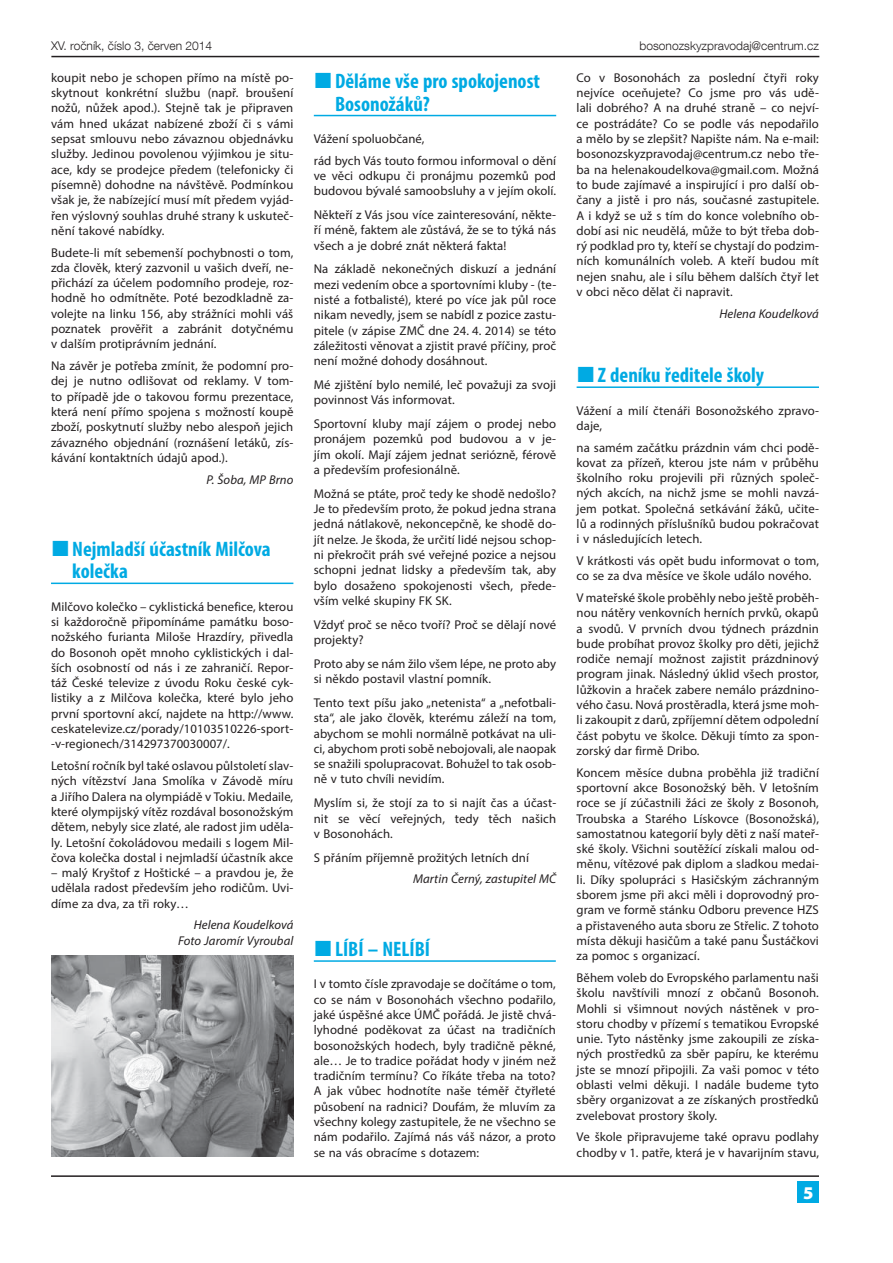
<style>
.page{position:relative;width:893px;height:1263px;background:#fff}
.page>*{position:absolute;margin:0;border:0;box-sizing:border-box;transform-origin:0 0}
.t1{font:700 condensed 21px/22.5px "Myriad Pro";color:#00aae3}
.t2{font:900 18px "Myriad Pro";color:#fff}
.t3{font:12.75px/15.3px "Myriad Pro";letter-spacing:.005em;color:#231f20;text-align:justify}
.t4{font:italic 12.75px/15.3px "Myriad Pro";letter-spacing:.005em;color:#231f20;text-align:right}
.t5{font:300 12px "Helvetica Neue LT Com";color:#231f20}
</style>
<div class="page">
<hr style="left:51px;top:56px;width:768px;height:1px;background:#231f20">
<hr style="left:51px;top:1175px;width:768px;height:2px;background:#231f20">
<div style="left:798px;top:1181px;width:21px;height:21px;background:#00aae3"></div>
<hr style="left:314px;top:115px;width:242px;height:1px;background:#00aae3">
<hr style="left:314px;top:960px;width:242px;height:2px;background:#00aae3">
<hr style="left:577px;top:386px;width:242px;height:2px;background:#00aae3">
<hr style="left:51px;top:583px;width:242px;height:1px;background:#00aae3">
<img style="left:51px;top:956px;width:242px;height:200px">
<p class="t5" style="left:51px;top:42px;width:163px">XV. ročník, číslo 3, červen 2014</p>
<p class="t5" style="left:640px;top:42px;width:181px">bosonozskyzpravodaj@centrum.cz</p>
<p class="t3" style="left:51px;top:71px;width:244px">koupit nebo je schopen přímo na místě po&shy;skytnout konkrétní službu (např. broušení nožů, nůžek apod.). Stejně tak je připraven vám hned ukázat nabízené zboží či s vámi sepsat smlouvu nebo závaznou objednávku služby. Jedinou povolenou výjimkou je situ&shy;ace, kdy se prodejce předem (telefonicky či písemně) dohodne na návštěvě. Podmínkou však je, že nabízející musí mít předem vyjád&shy;řen výslovný souhlas druhé strany k uskuteč&shy;nění takové nabídky.</p>
<p class="t3" style="left:51px;top:246px;width:244px">Budete-li mít sebemenší pochybnosti o tom, zda člověk, který zazvonil u vašich dveří, ne&shy;přichází za účelem podomního prodeje, roz&shy;hodně ho odmítněte. Poté bezodkladně za&shy;volejte na linku 156, aby strážníci mohli váš poznatek prověřit a zabránit dotyčnému v dalším protiprávním jednání.</p>
<p class="t3" style="left:51px;top:359px;width:244px">Na závěr je potřeba zmínit, že podomní pro&shy;dej je nutno odlišovat od reklamy. V tom&shy;to případě jde o takovou formu prezentace, která není přímo spojena s možností koupě zboží, poskytnutí služby nebo alespoň jejich závazného objednání (roznášení letáků, zís&shy;kávání kontaktních údajů apod.).</p>
<p class="t4" style="left:207px;top:473px;width:88px">P. Šoba, MP Brno</p>
<h1 class="t1" style="left:72px;top:540px;width:200px">Nejmladší účastník Milčova kolečka</h1>
<p class="t3" style="left:51px;top:600px;width:244px">Milčovo kolečko – cyklistická benefice, kterou si každoročně připomínáme památku boso&shy;nožského furianta Miloše Hrazdíry, přivedla do Bosonoh opět mnoho cyklistických i dal&shy;ších osobností od nás i ze zahraničí. Repor&shy;táž České televize z úvodu Roku české cyk&shy;listiky a z Milčova kolečka, které bylo jeho první sportovní akcí, najdete na http://www. ceskatelevize.cz/porady/10103510226-sport--v-regionech/314297370030007/.</p>
<p class="t3" style="left:51px;top:759px;width:244px">Letošní ročník byl také oslavou půlstoletí slav&shy;ných vítězství Jana Smolíka v Závodě míru a Jiřího Dalera na olympiádě v Tokiu. Medaile, které olympijský vítěz rozdával bosonožským dětem, nebyly sice zlaté, ale radost jim uděla&shy;ly. Letošní čokoládovou medaili s logem Mil&shy;čova kolečka dostal i nejmladší účastník akce</p>
<p class="t3" style="left:51px;top:866px;width:244px">– malý Kryštof z Hoštické – a pravdou je, že udělala radost především jeho rodičům. Uvi&shy;díme za dva, za tři roky…</p>
<p class="t4" style="left:178px;top:919px;width:117px">Helena Koudelková<br>Foto Jaromír Vyroubal</p>
<h1 class="t1" style="left:335px;top:72px;width:206px">Děláme vše pro spokojenost<br>Bosonožáků?</h1>
<p class="t3" style="left:314px;top:129px;width:244px;line-height:21.8px">Vážení spoluobčané,<br>rád bych Vás touto formou informoval o dění</p>
<p class="t3" style="left:314px;top:169px;width:244px">ve věci odkupu či pronájmu pozemků pod budovou bývalé samoobsluhy a v jejím okolí.</p>
<p class="t3" style="left:314px;top:208px;width:244px">Někteří z Vás jsou více zainteresování, někte&shy;ří méně, faktem ale zůstává, že se to týká nás všech a je dobré znát některá fakta!</p>
<p class="t3" style="left:314px;top:263px;width:244px">Na základě nekonečných diskuzí a jednání mezi vedením obce a sportovními kluby - (te&shy;nisté a fotbalisté), které po více jak půl roce nikam nevedly, jsem se nabídl z pozice zastu&shy;pitele (v zápise ZMČ dne 24. 4. 2014) se této záležitosti věnovat a zjistit pravé příčiny, proč není možné dohody dosáhnout.</p>
<p class="t3" style="left:314px;top:378px;width:244px">Mé zjištění bylo nemilé, leč považuji za svoji povinnost Vás informovat.</p>
<p class="t3" style="left:314px;top:417px;width:244px">Sportovní kluby mají zájem o prodej nebo pronájem pozemků pod budovou a v je&shy;jím okolí. Mají zájem jednat seriózně, férově a především profesionálně.</p>
<p class="t3" style="left:314px;top:487px;width:244px">Možná se ptáte, proč tedy ke shodě nedošlo?<br>Je to především proto, že pokud jedna strana jedná nátlakově, nekoncepčně, ke shodě do&shy;jít nelze. Je škoda, že určití lidé nejsou schop&shy;ni překročit práh své veřejné pozice a nejsou schopni jednat lidsky a především tak, aby bylo dosaženo spokojenosti všech, přede&shy;vším velké skupiny FK SK.</p>
<p class="t3" style="left:314px;top:618px;width:244px">Vždyť proč se něco tvoří? Proč se dělají nové projekty?</p>
<p class="t3" style="left:314px;top:657px;width:244px">Proto aby se nám žilo všem lépe, ne proto aby si někdo postavil vlastní pomník.</p>
<p class="t3" style="left:314px;top:696px;width:244px">Tento text píšu jako „netenista“ a „nefotbali&shy;sta“, ale jako člověk, kterému záleží na tom, abychom se mohli normálně potkávat na uli&shy;ci, abychom proti sobě nebojovali, ale naopak se snažili spolupracovat. Bohužel to tak osob&shy;ně v tuto chvíli nevidím.</p>
<p class="t3" style="left:314px;top:797px;width:244px">Myslím si, že stojí za to si najít čas a účast&shy;nit se věcí veřejných, tedy těch našich v Bosonohách.</p>
<p class="t3" style="left:314px;top:851px;width:217px">S přáním příjemně prožitých letních dní</p>
<p class="t4" style="left:413px;top:873px;width:145px">Martin Černý, zastupitel MČ</p>
<h1 class="t1" style="left:335px;top:940px;width:97px">LÍBÍ – NELÍBÍ</h1>
<p class="t3" style="left:314px;top:978px;width:244px">I v tomto čísle zpravodaje se dočítáme o tom, co se nám v Bosonohách všechno podařilo, jaké úspěšné akce ÚMČ pořádá. Je jistě chvá&shy;lyhodné poděkovat za účast na tradičních bosonožských hodech, byly tradičně pěkné, ale… Je to tradice pořádat hody v jiném než tradičním termínu? Co říkáte třeba na toto?<br>A jak vůbec hodnotíte naše téměř čtyřleté působení na radnici? Doufám, že mluvím za všechny kolegy zastupitele, že ne všechno se nám podařilo. Zajímá nás váš názor, a proto se na vás obracíme s dotazem:</p>
<p class="t3" style="left:577px;top:71px;width:244px">Co v Bosonohách za poslední čtyři roky nejvíce oceňujete? Co jsme pro vás udě&shy;lali dobrého? A na druhé straně – co nejví&shy;ce postrádáte? Co se podle vás nepodařilo a mělo by se zlepšit? Napište nám. Na e-mail: boso nozskyzpravodaj@centrum.cz nebo tře&shy;ba na helenakoudelkova@gmail.com. Možná to bude zajímavé a inspirující i pro další ob&shy;čany a jistě i pro nás, současné zastupitele.<br>A i když se už s tím do konce volebního ob&shy;dobí asi nic neudělá, může to být třeba dob&shy;rý podklad pro ty, kteří se chystají do podzim&shy;ních komunálních voleb. A kteří budou mít nejen snahu, ale i sílu během dalších čtyř let v obci něco dělat či napravit.</p>
<p class="t4" style="left:719px;top:307px;width:101px">Helena Koudelková</p>
<h1 class="t1" style="left:598px;top:366px;width:168px">Z deníku ředitele školy</h1>
<p class="t3" style="left:577px;top:404px;width:244px">Vážení a milí čtenáři Bosonožského zpravo&shy;daje,</p>
<p class="t3" style="left:577px;top:441px;width:244px">na samém začátku prázdnin vám chci podě&shy;kovat za přízeň, kterou jste nám v průběhu školního roku projevili při různých společ&shy;ných akcích, na nichž jsme se mohli navzá&shy;jem potkat. Společná setkávání žáků, učite&shy;lů a rodinných příslušníků budou pokračovat i v následujících letech.</p>
<p class="t3" style="left:577px;top:554px;width:244px">V krátkosti vás opět budu informovat o tom, co se za dva měsíce ve škole událo nového.</p>
<p class="t3" style="left:577px;top:591px;width:244px">V mateřské škole proběhly nebo ještě proběh&shy;nou nátěry venkovních herních prvků, okapů a svodů. V prvních dvou týdnech prázdnin bude probíhat provoz školky pro děti, jejichž rodiče nemají možnost zajistit prázdninový program jinak. Následný úklid všech prostor, lůžkovin a hraček zabere nemálo prázdnino&shy;vého času. Nová prostěradla, která jsme moh&shy;li zakoupit z darů, zpříjemní dětem odpolední část pobytu ve školce. Děkuji tímto za spon&shy;zorský dar firmě Dribo.</p>
<p class="t3" style="left:577px;top:766px;width:244px">Koncem měsíce dubna proběhla již tradiční sportovní akce Bosonožský běh. V letošním roce se jí zúčastnili žáci ze školy z Bosonoh, Troubska a Starého Lískovce (Bosonožská), samostatnou kategorií byly děti z naší mateř&shy;ské školy. Všichni soutěžící získali malou od&shy;měnu, vítězové pak diplom a sladkou medai&shy;li. Díky spolupráci s Hasičským záchranným sborem jsme při akci měli i doprovodný pro&shy;gram ve formě stánku Odboru prevence HZS a přistaveného auta sboru ze Střelic. Z tohoto místa děkuji hasičům a také panu Šustáčkovi za pomoc s organizací.</p>
<p class="t3" style="left:577px;top:971px;width:244px">Během voleb do Evropského parlamentu naši školu navštívili mnozí z občanů Bosonoh.<br>Mohli si všimnout nových nástěnek v pro&shy;storu chodby v přízemí s tematikou Evropské unie. Tyto nástěnky jsme zakoupili ze získa&shy;ných prostředků za sběr papíru, ke kterému jste se mnozí připojili. Za vaši pomoc v této oblasti velmi děkuji. I nadále budeme tyto sběry organizovat a ze získaných prostředků zvelebovat prostory školy.</p>
<p class="t3" style="left:577px;top:1131px;width:244px">Ve škole připravujeme také opravu podlahy chodby v 1. patře, která je v havarijním stavu,</p>
<h2 class="t2" style="left:803px;top:1186px;width:12px">5</h2>
</div>
